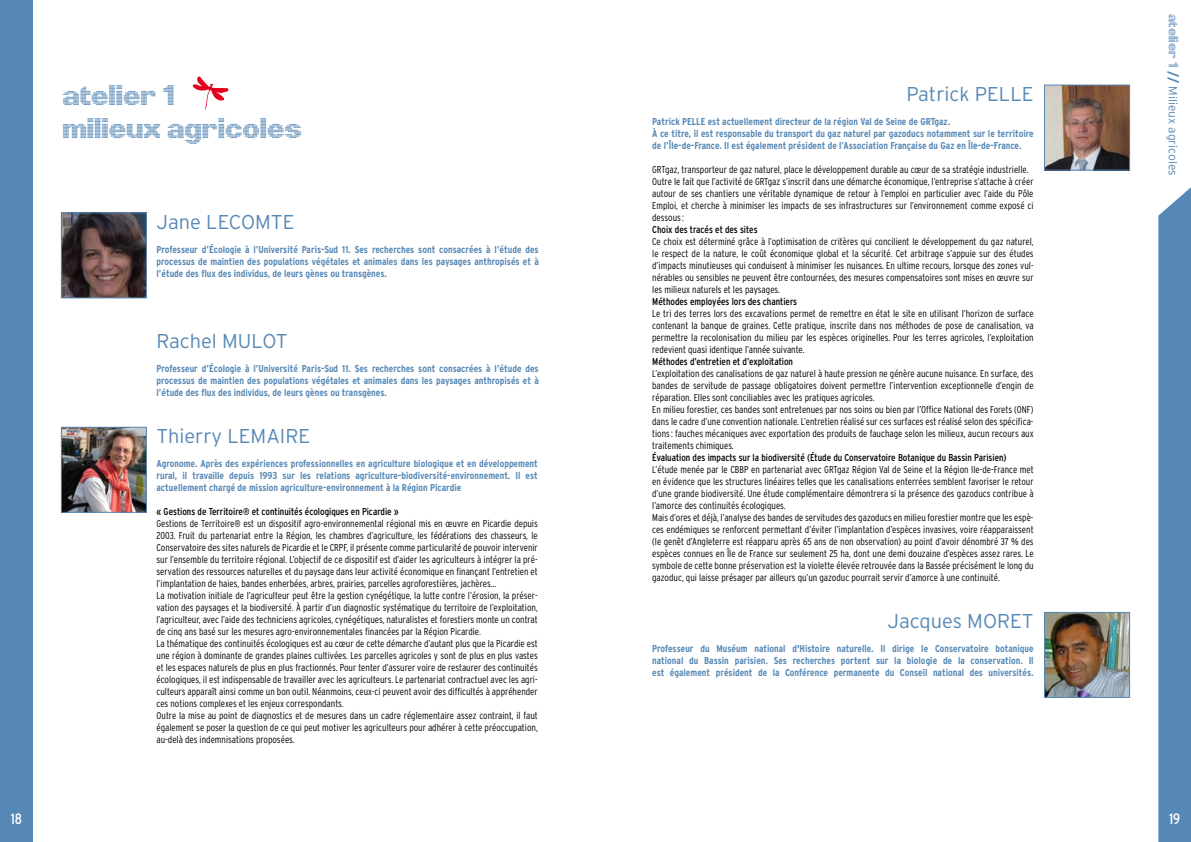
<style>
.page{position:relative;width:1191px;height:842px;background:#fff}
.page>*{position:absolute;margin:0;border:0;box-sizing:border-box;transform-origin:0 0}
.t1{font:700 27.5px/33px "Linotype Punkt";color:#5688b5}
.t2{font:300 20px "Interstate";color:#5688b5}
.t3{font:condensed 15px "Interstate";color:#fff}
.t4{font:300 12px "Interstate";color:#5688b5}
.t5{font:300 condensed 10px/12px "Interstate";color:#000}
.t6{font:700 condensed 10px/12px "Interstate";color:#5688b5;text-align:justify}
.t7{font:condensed 10px "Interstate";color:#000}
.s1{font-family:"Linotype Punkt";font-weight:700;font-size:13px}
.s2{font-weight:700;font-size:13px}
</style>
<div class="page">
<div style="left:0;top:0;width:33px;height:842px;background:#5688b5"></div>
<div style="left:1158px;top:187px;width:33px;height:655px;background:#5688b5"></div>
<svg style="left:192px;top:76px;width:37px;height:34px"></svg>
<img style="left:1046px;top:87px;width:81px;height:81px">
<div style="left:1044px;top:85px;width:85px;height:85px;border:1px solid #5688b5"></div>
<img style="left:1046px;top:614px;width:81px;height:82px">
<div style="left:1044px;top:612px;width:85px;height:86px;border:1px solid #5688b5"></div>
<img style="left:63px;top:215px;width:82px;height:81px">
<div style="left:61px;top:213px;width:86px;height:85px;border:1px solid #5688b5"></div>
<img style="left:63px;top:429px;width:82px;height:82px">
<div style="left:61px;top:427px;width:86px;height:86px;border:1px solid #5688b5"></div>
<h1 class="t1" style="left:62px;top:82px;width:241px">Atelier 1<br>Milieux agricoles</h1>
<h2 class="t2" style="left:906px;top:83px;width:129px">Patrick PELLE</h2>
<p class="t6" style="left:652px;top:115px;width:383px;text-align:left">Patrick PELLE est actuellement directeur de la région Val de Seine de GRTgaz.<br>À ce titre, il est responsable du transport du gaz naturel par gazoducs notamment sur le territoire de l’Île-de-France. Il est également président de l’Association Française du Gaz en Île-de-France.</p>
<p class="t5" style="left:652px;top:163px;width:383px">GRTgaz, transporteur de gaz naturel, place le développement durable au cœur de sa stratégie industrielle.<br>Outre le fait que l’activité de GRTgaz s’inscrit dans une démarche économique, l’entreprise s’attache à créer autour de ses chantiers une véritable dynamique de retour à l’emploi en particulier avec l’aide du Pôle Emploi, et cherche à minimiser les impacts de ses infrastructures sur l’environnement comme exposé ci dessous:</p>
<p class="t7" style="left:652px;top:224px;width:107px">Choix des tracés et des sites</p>
<p class="t5" style="left:652px;top:235px;width:383px;text-align:justify">Ce choix est déterminé grâce à l’optimisation de critères qui concilient le développement du gaz naturel, le respect de la nature, le coût économique global et la sécurité. Cet arbitrage s’appuie sur des études d’impacts minutieuses qui conduisent à minimiser les nuisances. En ultime recours, lorsque des zones vul&shy;nérables ou sensibles ne peuvent être contournées, des mesures compensatoires sont mises en œuvre sur les milieux naturels et les paysages.</p>
<p class="t7" style="left:652px;top:296px;width:146px">Méthodes employées lors des chantiers</p>
<p class="t5" style="left:652px;top:307px;width:383px;text-align:justify">Le tri des terres lors des excavations permet de remettre en état le site en utilisant l’horizon de surface contenant la banque de graines. Cette pratique, inscrite dans nos méthodes de pose de canalisation, va permettre la recolonisation du milieu par les espèces originelles. Pour les terres agricoles, l’exploitation redevient quasi identique l’année suivante.</p>
<p class="t7" style="left:652px;top:356px;width:142px">Méthodes d’entretien et d’exploitation</p>
<p class="t5" style="left:652px;top:367px;width:383px">L’exploitation des canalisations de gaz naturel à haute pression ne génère aucune nuisance. En surface, des bandes de servitude de passage obligatoires doivent permettre l’intervention exceptionnelle d’engin de réparation. Elles sont conciliables avec les pratiques agricoles.<br>En milieu forestier, ces bandes sont entretenues par nos soins ou bien par l’Office National des Forets (ONF) dans le cadre d’une convention nationale. L’entretien réalisé sur ces surfaces est réalisé selon des spécifica&shy;tions: fauches mécaniques avec exportation des produits de fauchage selon les milieux, aucun recours aux traitements chimiques.</p>
<p class="t7" style="left:652px;top:452px;width:356px">Évaluation des impacts sur la biodiversité (Étude du Conservatoire Botanique du Bassin Parisien)</p>
<p class="t5" style="left:652px;top:463px;width:383px">L’étude menée par le CBBP en partenariat avec GRTgaz Région Val de Seine et la Région Ile-de-France met en évidence que les structures linéaires telles que les canalisations enterrées semblent favoriser le retour d’une grande biodiversité. Une étude complémentaire démontrera si la présence des gazoducs contribue à l’amorce des continuités écologiques.<br>Mais d’ores et déjà, l’analyse des bandes de servitudes des gazoducs en milieu forestier montre que les espè&shy;ces endémiques se renforcent permettant d’éviter l’implantation d’espèces invasives, voire réapparaissent (le genêt d’Angleterre est réapparu après 65 ans de non observation) au point d’avoir dénombré 37 % des espèces connues en Île de France sur seulement 25 ha, dont une demi douzaine d’espèces assez rares. Le symbole de cette bonne préservation est la violette élevée retrouvée dans la Bassée précisément le long du gazoduc, qui laisse présager par ailleurs qu’un gazoduc pourrait servir d’amorce à une continuité.</p>
<h2 class="t2" style="left:887px;top:610px;width:147px">Jacques MORET</h2>
<p class="t6" style="left:652px;top:643px;width:383px">Professeur du Muséum national d'Histoire naturelle. Il dirige le Conservatoire botanique national du Bassin parisien. Ses recherches portent sur la biologie de la conservation. Il est également président de la Conférence permanente du Conseil national des universités.</p>
<h2 class="t2" style="left:156px;top:210px;width:139px">Jane LECOMTE</h2>
<p class="t6" style="left:156px;top:243px;width:384px">Professeur d’Écologie à l’Université Paris-Sud 11. Ses recherches sont consacrées à l’étude des processus de maintien des populations végétales et animales dans les paysages anthropisés et à l’étude des flux des individus, de leurs gènes ou transgènes.</p>
<h2 class="t2" style="left:156px;top:330px;width:95px">Rachel Mulot</h2>
<p class="t6" style="left:156px;top:362px;width:384px">Professeur d’Écologie à l’Université Paris-Sud 11. Ses recherches sont consacrées à l’étude des processus de maintien des populations végétales et animales dans les paysages anthropisés et à l’étude des flux des individus, de leurs gènes ou transgènes.</p>
<h2 class="t2" style="left:156px;top:425px;width:155px">Thierry LEMAIRE</h2>
<p class="t6" style="left:156px;top:458px;width:383px">Agronome. Après des expériences professionnelles en agriculture biologique et en développement rural, il travaille depuis 1993 sur les relations agriculture-biodiversité-environnement. Il est actuellement chargé de mission agriculture-environnement à la Région Picardie</p>
<p class="t7" style="left:156px;top:506px;width:244px">« Gestions de Territoire® et continuités écologiques en Picardie »</p>
<p class="t5" style="left:156px;top:518px;width:383px">Gestions de Territoire® est un dispositif agro-environnemental régional mis en œuvre en Picardie depuis 2003. Fruit du partenariat entre la Région, les chambres d’agriculture, les fédérations des chasseurs, le Conservatoire des sites naturels de Picardie et le CRPF, il présente comme particularité de pouvoir intervenir sur l’ensemble du territoire régional. L’objectif de ce dispositif est d’aider les agriculteurs à intégrer la pré&shy;servation des ressources naturelles et du paysage dans leur activité économique en finançant l’entretien et l’implantation de haies, bandes enherbées, arbres, prairies, parcelles agroforestières, jachères…<br>La motivation initiale de l’agriculteur peut être la gestion cynégétique, la lutte contre l’érosion, la préser&shy;vation des paysages et la biodiversité. À partir d’un diagnostic systématique du territoire de l’exploitation, l’agriculteur, avec l’aide des techniciens agricoles, cynégétiques, naturalistes et forestiers monte un contrat de cinq ans basé sur les mesures agro-environnementales financées par la Région Picardie.<br>La thématique des continuités écologiques est au cœur de cette démarche d’autant plus que la Picardie est une région à dominante de grandes plaines cultivées. Les parcelles agricoles y sont de plus en plus vastes et les espaces naturels de plus en plus fractionnés. Pour tenter d’assurer voire de restaurer des continuités écologiques, il est indispensable de travailler avec les agriculteurs. Le partenariat contractuel avec les agri&shy;culteurs apparaît ainsi comme un bon outil. Néanmoins, ceux-ci peuvent avoir des difficultés à appréhender ces notions complexes et les enjeux correspondants.<br>Outre la mise au point de diagnostics et de mesures dans un cadre réglementaire assez contraint, il faut également se poser la question de ce qui peut motiver les agriculteurs pour adhérer à cette préoccupation, au-delà des indemnisations proposées.</p>
<p class="t4" style="left:1180px;top:14px;width:163px;rotate:90deg"><span class="s1">Atelier 1</span> <span class="s2">//</span> Milieux agricoles</p>
<h3 class="t3" style="left:11px;top:810px;width:13px">18</h3>
<h3 class="t3" style="left:1169px;top:810px;width:12px">19</h3>
</div>
